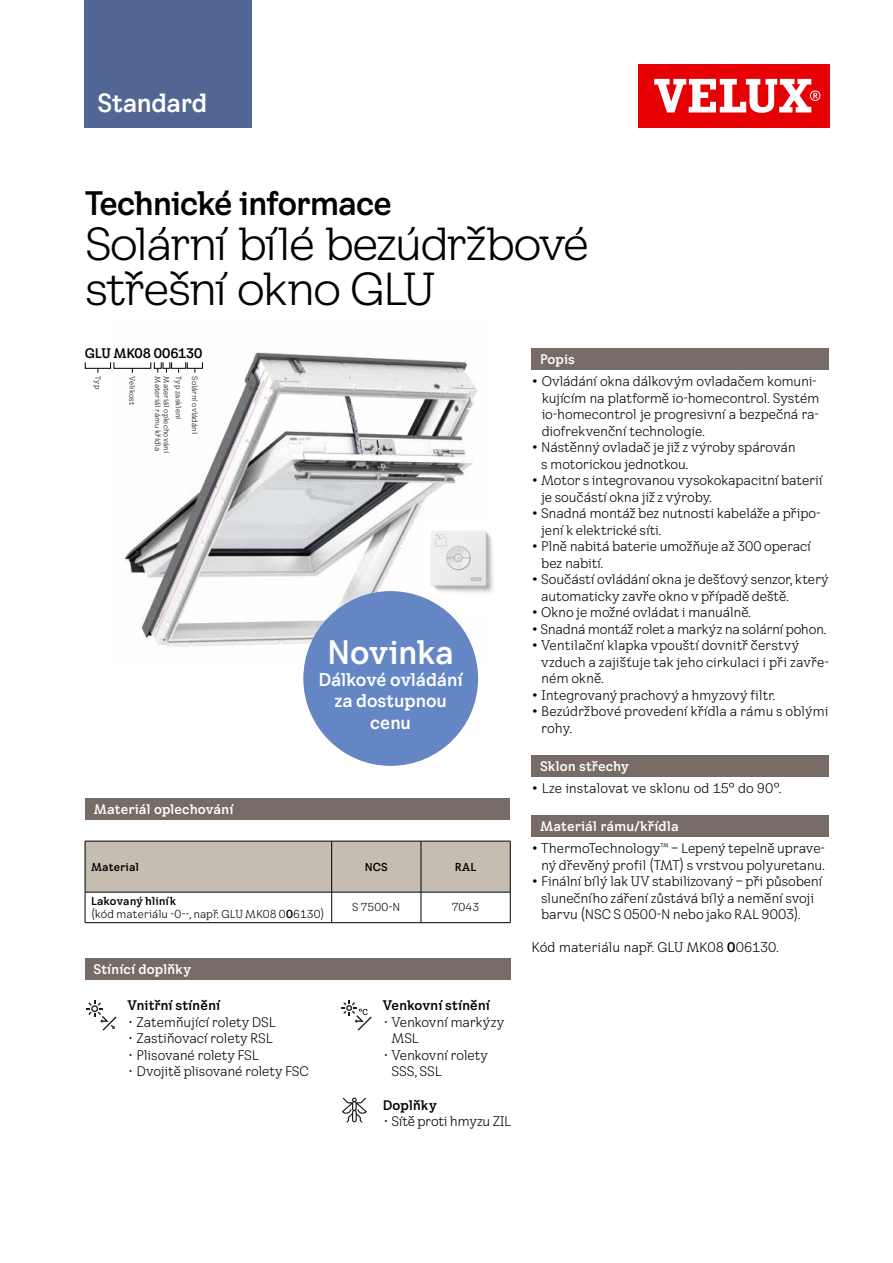
<style>
.page{position:relative;width:893px;height:1263px;background:#fff}
.page>*{position:absolute;margin:0;border:0;box-sizing:border-box;transform-origin:0 0}
.t1{font:45px/45px "VELUX Transform Headline";letter-spacing:-.045em;color:#000}
.t2{font:700 33px "VELUX Transform";letter-spacing:-.04em;color:#000}
.t3{font:700 33px "VELUX Transform";letter-spacing:-.015em;color:#fff}
.t4{font:700 25.65px "VELUX Transform";letter-spacing:-.02em;color:#fff}
.t5{font:700 18px/21.6px "VELUX Transform";letter-spacing:-.01em;color:#fff;text-align:center}
.t6{font:13.5px/16.5px "VELUX Transform";letter-spacing:-.015em;color:#000}
.t7{font:700 13.5px "VELUX Transform";color:#fff}
.t8{font:700 13.5px "VELUX Transform";letter-spacing:-.005em;color:#000}
.t9{font:11.25px/13.5px "VELUX Transform";color:#000}
.t10{font:700 11.25px "VELUX Transform";letter-spacing:.015em;color:#000}
.t11{font:7.5px "VELUX Transform";letter-spacing:.005em;color:#000}
.s1{font-weight:700}
</style>
<div class="page">
<div style="left:638px;top:64px;width:191px;height:64px;background:#e60005"></div>
<svg style="left:654px;top:79px;width:166px;height:34px"></svg>
<img style="left:108px;top:352px;width:370px;height:310px">
<div style="left:531px;top:349px;width:298px;height:21px;background:#776c65"></div>
<div style="left:531px;top:755px;width:298px;height:21px;background:#776c65"></div>
<div style="left:531px;top:815px;width:298px;height:21px;background:#776c65"></div>
<div style="left:85px;top:798px;width:425px;height:22px;background:#776c65"></div>
<svg style="left:86px;top:842px;width:424px;height:80px"></svg>
<hr style="left:85px;top:841px;width:247px;height:1px;background:#000">
<hr style="left:85px;top:841px;width:1px;height:51px;background:#000">
<hr style="left:332px;top:841px;width:89px;height:1px;background:#000">
<hr style="left:331px;top:841px;width:1px;height:51px;background:#000">
<hr style="left:421px;top:841px;width:89px;height:1px;background:#000">
<hr style="left:421px;top:841px;width:1px;height:51px;background:#000">
<hr style="left:510px;top:841px;width:1px;height:51px;background:#000">
<hr style="left:85px;top:892px;width:247px;height:1px;background:#000">
<hr style="left:85px;top:892px;width:1px;height:30px;background:#000">
<hr style="left:332px;top:892px;width:89px;height:1px;background:#000">
<hr style="left:331px;top:892px;width:1px;height:30px;background:#000">
<hr style="left:421px;top:892px;width:89px;height:1px;background:#000">
<hr style="left:421px;top:892px;width:1px;height:30px;background:#000">
<hr style="left:510px;top:892px;width:1px;height:30px;background:#000">
<hr style="left:85px;top:922px;width:247px;height:1px;background:#000">
<hr style="left:332px;top:922px;width:89px;height:1px;background:#000">
<hr style="left:421px;top:922px;width:89px;height:1px;background:#000">
<div style="left:85px;top:958px;width:425px;height:21px;background:#776c65"></div>
<img style="left:422px;top:523px;width:71px;height:89px">
<svg style="left:342px;top:1097px;width:25px;height:26px"></svg>
<svg style="left:86px;top:1000px;width:31px;height:30px"></svg>
<svg style="left:342px;top:1000px;width:30px;height:30px"></svg>
<div style="left:303px;top:591px;width:175px;height:175px;background:#6486c4;border-radius:50%"></div>
<div style="left:85px;top:0;width:167px;height:128px;background:#526693"></div>
<h3 class="t4" style="left:97px;top:87px;width:112px">Standard</h3>
<h2 class="t2" style="left:85px;top:183px;width:309px">Technické informace</h2>
<h1 class="t1" style="left:85px;top:221px;width:506px">Solární bílé bezúdržbové střešní okno GLU</h1>
<p class="t8" style="left:85px;top:345px;width:119px">GLU MK08 006130</p>
<p class="t11" style="left:102px;top:376px;width:14px;rotate:90deg">Typ</p>
<p class="t11" style="left:137px;top:376px;width:30px;rotate:90deg">Velikost</p>
<p class="t11" style="left:162px;top:376px;width:76px;rotate:90deg">Materiál rámu křídla</p>
<p class="t11" style="left:171px;top:376px;width:78px;rotate:90deg">Materiál oplechování</p>
<p class="t11" style="left:183px;top:376px;width:44px;rotate:90deg">Typ zasklení</p>
<p class="t11" style="left:199px;top:376px;width:59px;rotate:90deg">Solární ovládání</p>
<p class="t7" style="left:94px;top:801px;width:141px">Materiál oplechování</p>
<h2 class="t3" style="left:327px;top:632px;width:128px">Novinka</h2>
<h3 class="t5" style="left:318px;top:668px;width:146px">Dálkové ovládání za dostupnou cenu</h3>
<p class="t10" style="left:91px;top:860px;width:50px">Material</p>
<p class="t10" style="left:365px;top:860px;width:25px">NCS</p>
<p class="t10" style="left:455px;top:860px;width:23px">RAL</p>
<p class="t9" style="left:91px;top:894px;width:235px"><span class="s1">Lakovaný hliník<br></span>(kód materiálu -0--, např. GLU MK08 0<span class="s1">0</span>6130)</p>
<p class="t9" style="left:352px;top:900px;width:50px">S 7500-N</p>
<p class="t9" style="left:452px;top:900px;width:29px">7043</p>
<p class="t7" style="left:93px;top:960px;width:99px">Stínící doplňky</p>
<p class="t8" style="left:128px;top:997px;width:94px">Vnitřní stínění</p>
<p class="t6" style="left:128px;top:1013px;width:150px">• Zatemňující rolety DSL</p>
<p class="t6" style="left:128px;top:1030px;width:147px">• Zastiňovací rolety RSL</p>
<p class="t6" style="left:128px;top:1046px;width:133px">• Plisované rolety FSL</p>
<p class="t6" style="left:128px;top:1063px;width:183px">• Dvojitě plisované rolety FSC</p>
<p class="t8" style="left:383px;top:997px;width:109px">Venkovní stínění</p>
<p class="t6" style="left:392px;top:1013px;width:114px;text-indent:-9px">• Venkovní markýzy<br>MSL</p>
<p class="t6" style="left:392px;top:1046px;width:98px;text-indent:-9px">• Venkovní rolety<br>SSS, SSL</p>
<p class="t8" style="left:383px;top:1097px;width:56px">Doplňky</p>
<p class="t6" style="left:383px;top:1113px;width:130px">• Sítě proti hmyzu ZIL</p>
<p class="t7" style="left:540px;top:351px;width:37px">Popis</p>
<p class="t6" style="left:542px;top:373px;width:279px;text-indent:-10px"><span class="s1">•</span> Ovládání okna dálkovým ovladačem komuni&shy;kujícím na platformě io-homecontrol. Systém io-homecontrol je progresivní a bezpečná ra&shy;diofrekvenční technologie.</p>
<p class="t6" style="left:541px;top:439px;width:256px;text-indent:-10px"><span class="s1">•</span> Nástěnný ovladač je již z výroby spárován s motorickou jednotkou.</p>
<p class="t6" style="left:541px;top:472px;width:283px;text-indent:-10px"><span class="s1">•</span> Motor s integrovanou vysokokapacitní baterií je součástí okna již z výroby.</p>
<p class="t6" style="left:541px;top:505px;width:281px;text-indent:-10px"><span class="s1">•</span> Snadná montáž bez nutnosti kabeláže a připo&shy;jení k elektrické síti.</p>
<p class="t6" style="left:541px;top:538px;width:272px;text-indent:-10px"><span class="s1">•</span> Plně nabitá baterie umožňuje až 300 operací bez nabití.</p>
<p class="t6" style="left:541px;top:571px;width:289px;text-indent:-10px"><span class="s1">•</span> Součástí ovládání okna je dešťový senzor, který automaticky zavře okno v případě deště.</p>
<p class="t6" style="left:531px;top:604px;width:221px"><span class="s1">•</span> Okno je možné ovládat i manuálně.</p>
<p class="t6" style="left:531px;top:621px;width:296px"><span class="s1">•</span> Snadná montáž rolet a markýz na solární pohon.</p>
<p class="t6" style="left:541px;top:637px;width:289px;text-indent:-10px"><span class="s1">•</span> Ventilační klapka vpouští dovnitř čerstvý vzduch a zajišťuje tak jeho cirkulaci i při zavře&shy;ném okně.</p>
<p class="t6" style="left:531px;top:687px;width:245px"><span class="s1">•</span> Integrovaný prachový a hmyzový filtr.</p>
<p class="t6" style="left:541px;top:703px;width:289px;text-indent:-10px"><span class="s1">•</span> Bezúdržbové provedení křídla a rámu s oblými rohy.</p>
<p class="t7" style="left:540px;top:758px;width:90px">Sklon střechy</p>
<p class="t6" style="left:531px;top:780px;width:251px"><span class="s1">•</span> Lze instalovat ve sklonu od 15° do 90°.</p>
<p class="t7" style="left:540px;top:818px;width:140px">Materiál rámu/křídla</p>
<p class="t6" style="left:531px;top:840px;width:295px;text-align:right"><span class="s1">•</span> ThermoTechnology™ – Lepený tepelně uprave&shy;ný dřevěný profil (TMT) s vrstvou polyuretanu.</p>
<p class="t6" style="left:541px;top:873px;width:283px;text-indent:-10px"><span class="s1">•</span> Finální bílý lak UV stabilizovaný – při působení slunečního záření zůstává bílý a nemění svoji barvu (NSC S 0500-N nebo jako RAL 9003).</p>
<p class="t6" style="left:531px;top:939px;width:249px">Kód materiálu např. GLU MK08 <span class="s1">0</span>06130.</p>
</div>
